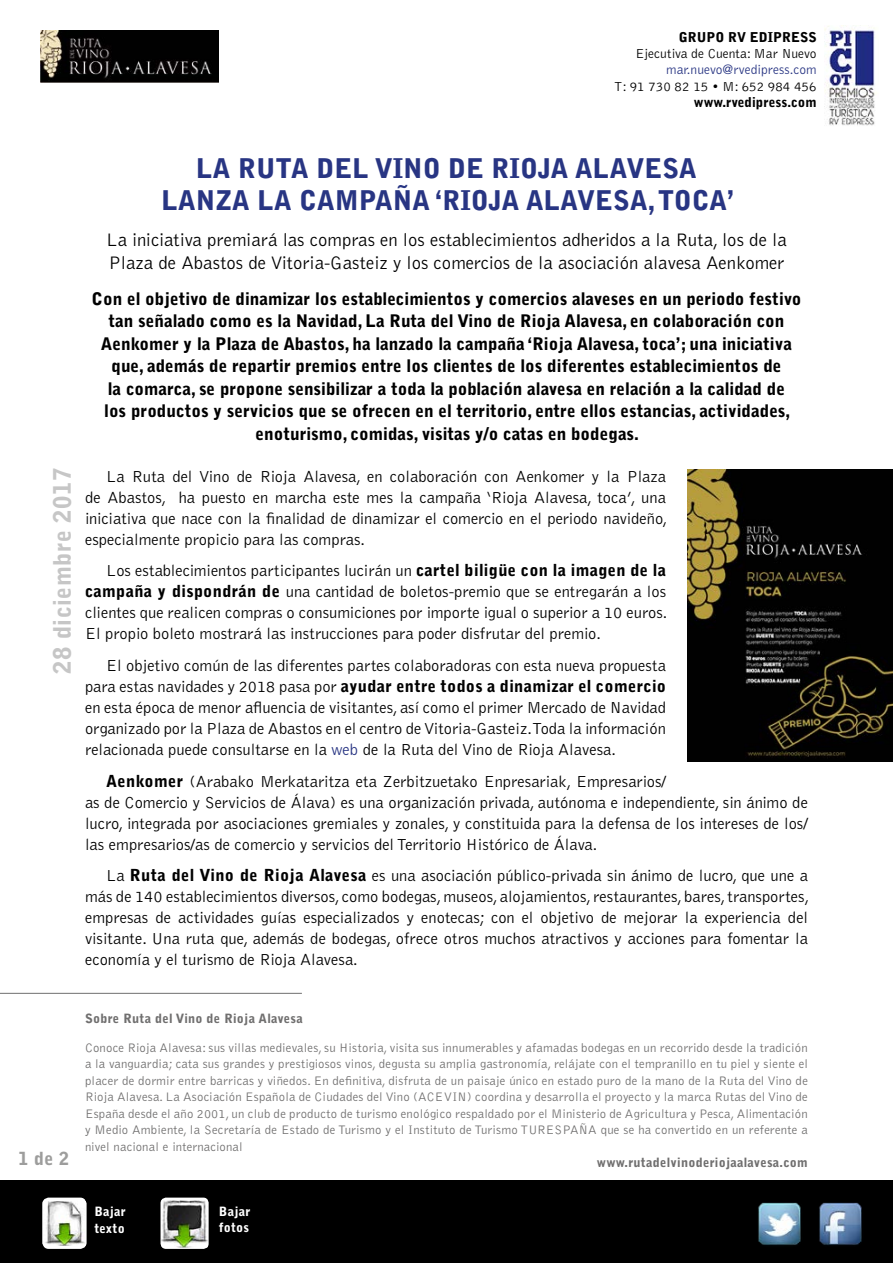
<style>
.page{position:relative;width:893px;height:1263px;background:#fff}
.page>*{position:absolute;margin:0;border:0;box-sizing:border-box;transform-origin:0 0}
.t1{font:900 27px/32.4px "Bell Gothic";color:#283583;text-align:center}
.t2{font:900 24px "Bell Gothic";letter-spacing:.02em;color:#c6c6c6}
.t3{font:300 18.75px/23.2px "Bell Gothic";color:#000}
.t4{font:900 18px "Bell Gothic";color:#9d9d9c}
.t5{font:900 17.25px/22.5px "Bell Gothic";color:#000;text-align:center}
.t6{font:300 16.5px/21px "Bell Gothic";color:#000;text-align:justify}
.t7{font:300 13.5px "Bell Gothic";color:#000}
.t8{font:900 13.5px "Bell Gothic";color:#000}
.t9{font:300 13.5px "Bell Gothic";color:#283583}
.t10{font:300 12.75px/16.5px "Bell Gothic";letter-spacing:.015em;color:#706f6f;text-align:justify}
.t11{font:900 12.75px "Bell Gothic";letter-spacing:.02em;color:#706f6f}
.t12{font:900 12.75px/16.5px "Bell Gothic";letter-spacing:.02em;color:#fff}
.s1{font-weight:900}
.s2{color:#283583}
</style>
<div class="page">
<img style="left:40px;top:30px;width:179px;height:52px">
<div style="left:0;top:1180px;width:893px;height:83px;background:#000"></div>
<div style="left:161px;top:1197px;width:48px;height:52px;background:#fff;border-radius:5px"></div>
<img style="left:161px;top:1200px;width:47px;height:47px">
<div style="left:43px;top:1197px;width:43px;height:52px;background:#fff;border-radius:6px"></div>
<img style="left:45px;top:1201px;width:40px;height:44px">
<img style="left:824px;top:26px;width:51px;height:100px">
<img style="left:758px;top:1202px;width:43px;height:44px">
<img style="left:819px;top:1202px;width:43px;height:44px">
<img style="left:687px;top:470px;width:206px;height:291px">
<hr style="left:0;top:993px;width:302px;height:1px;background:#706f6f">
<p class="t8" style="left:679px;top:29px;width:139px">GRUPO RV EDIPRESS</p>
<p class="t7" style="left:635px;top:47px;width:183px">Ejecutiva de Cuenta: Mar Nuevo</p>
<p class="t9" style="left:666px;top:63px;width:152px">mar.nuevo@rvedipress.com</p>
<p class="t7" style="left:614px;top:79px;width:204px">T: 91 730 82 15 • M: 652 984 456</p>
<p class="t8" style="left:694px;top:94px;width:124px">www.rvedipress.com</p>
<h2 class="t2" style="left:48px;top:674px;width:208px;rotate:-90deg">28 diciembre 2017</h2>
<h1 class="t1" style="left:161px;top:152px;width:574px">LA RUTA DEL VINO DE RIOJA ALAVESA<br>LANZA LA CAMPAÑA ‘RIOJA ALAVESA, TOCA’</h1>
<p class="t3" style="left:106px;top:229px;width:682px">La iniciativa premiará las compras en los establecimientos adheridos a la Ruta, los de la<br>Plaza de Abastos de Vitoria-Gasteiz y los comercios de la asociación alavesa Aenkomer</p>
<p class="t5" style="left:92px;top:287px;width:711px">Con el objetivo de dinamizar los establecimientos y comercios alaveses en un periodo festivo tan señalado como es la Navidad, La Ruta del Vino de Rioja Alavesa, en colaboración con Aenkomer y la Plaza de Abastos, ha lanzado la campaña ‘Rioja Alavesa, toca’; una iniciativa que, además de repartir premios entre los clientes de los diferentes establecimientos de<br>la comarca, se propone sensibilizar a toda la población alavesa en relación a la calidad de<br>los productos y servicios que se ofrecen en el territorio, entre ellos estancias, actividades, enoturismo, comidas, visitas y/o catas en bodegas.</p>
<p class="t6" style="left:85px;top:466px;width:584px;text-indent:21px">La Ruta del Vino de Rioja Alavesa, en colaboración con Aenkomer y la Plaza de Abastos, ha puesto en marcha este mes la campaña ‘Rioja Alavesa, toca’, una iniciativa que nace con la finalidad de dinamizar el comercio en el periodo navideño, especialmente propicio para las compras.</p>
<p class="t6" style="left:85px;top:561px;width:584px;text-indent:21px">Los establecimientos participantes lucirán un <span class="s1">cartel biligüe con la imagen de la campaña y dispondrán de</span> una cantidad de boletos-premio que se entregarán a los clientes que realicen compras o consumiciones por importe igual o superior a 10 euros.<br>El propio boleto mostrará las instrucciones para poder disfrutar del premio.</p>
<p class="t6" style="left:85px;top:655px;width:583px;text-indent:21px">El objetivo común de las diferentes partes colaboradoras con esta nueva propuesta para estas navidades y 2018 pasa por <span class="s1">ayudar entre todos a dinamizar el comercio </span>en esta época de menor afluencia de visitantes, así como el primer Mercado de Navidad organizado por la Plaza de Abastos en el centro de Vitoria-Gasteiz. Toda la información relacionada puede consultarse en la <span class="s2">web</span> de la Ruta del Vino de Rioja Alavesa.</p>
<p class="t6" style="left:85px;top:771px;width:724px;text-align:left;text-indent:21px"><span class="s1">Aenkomer</span> (Arabako Merkataritza eta Zerbitzuetako Enpresariak, Empresarios/<br>as de Comercio y Servicios de Álava) es una organización privada, autónoma e independiente, sin ánimo de lucro, integrada por asociaciones gremiales y zonales, y constituida para la defensa de los intereses de los/ las empresarios/as de comercio y servicios del Territorio Histórico de Álava.</p>
<p class="t6" style="left:85px;top:866px;width:726px;text-indent:21px">La <span class="s1">Ruta del Vino de Rioja Alavesa</span> es una asociación público-privada sin ánimo de lucro, que une a más de 140 establecimientos diversos, como bodegas, museos, alojamientos, restaurantes, bares, transportes, empresas de actividades guías especializados y enotecas; con el objetivo de mejorar la experiencia del visitante. Una ruta que, además de bodegas, ofrece otros muchos atractivos y acciones para fomentar la economía y el turismo de Rioja Alavesa.</p>
<p class="t4" style="left:18px;top:1148px;width:52px">1 de 2</p>
<p class="t11" style="left:85px;top:1010px;width:219px">Sobre Ruta del Vino de Rioja Alavesa</p>
<p class="t10" style="left:85px;top:1039px;width:724px">Conoce Rioja Alavesa: sus villas medievales, su Historia, visita sus innumerables y afamadas bodegas en un recorrido desde la tradición a la vanguardia; cata sus grandes y prestigiosos vinos, degusta su amplia gastronomía, relájate con el tempranillo en tu piel y siente el placer de dormir entre barricas y viñedos. En definitiva, disfruta de un paisaje único en estado puro de la mano de la Ruta del Vino de Rioja Alavesa. La Asociación Española de Ciudades del Vino (ACEVIN) coordina y desarrolla el proyecto y la marca Rutas del Vino de España desde el año 2001, un club de producto de turismo enológico respaldado por el Ministerio de Agricultura y Pesca, Alimentación y Medio Ambiente, la Secretaría de Estado de Turismo y el Instituto de Turismo TURESPAÑA que se ha convertido en un referente a nivel nacional e internacional</p>
<p class="t11" style="left:597px;top:1155px;width:212px">www.rutadelvinoderiojaalavesa.com</p>
<p class="t12" style="left:94px;top:1204px;width:33px">Bajar texto</p>
<p class="t12" style="left:219px;top:1203px;width:33px">Bajar fotos</p>
</div>
